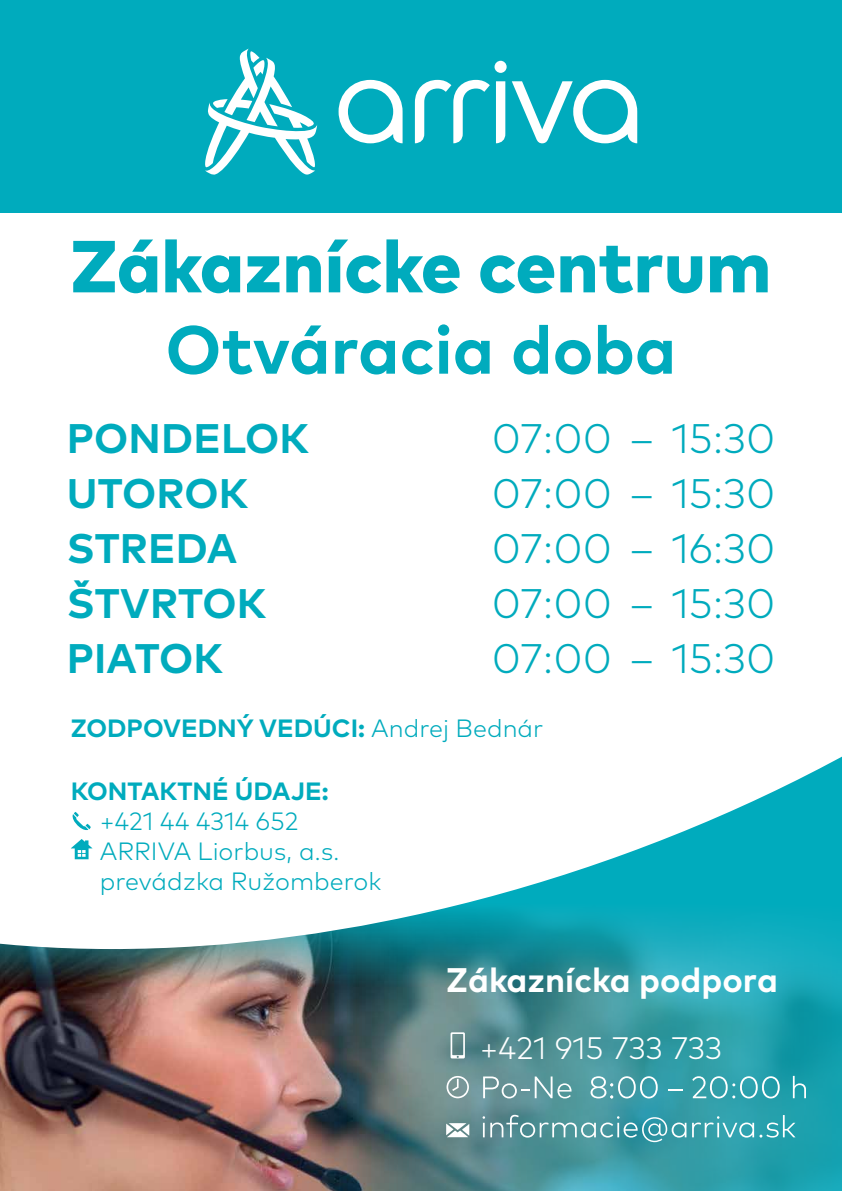
<style>
.page{position:relative;width:842px;height:1191px;background:#fff}
.page>*{position:absolute;margin:0;border:0;box-sizing:border-box;transform-origin:0 0}
.t1{font:800 73.5px "Mark Pro";color:#00abbd}
.t2{font:700 67.7px "Mark Pro";color:#00abbd}
.t3{font:300 41.3px "Mark Pro";color:#00abbd}
.t4{font:700 41.3px "Mark Pro";letter-spacing:.005em;color:#00abbd}
.t5{font:700 34.1px "Mark Pro";color:#fff}
.t6{font:300 31px "Mark Pro";color:#fff}
.t7{font:300 25px/30px "Mark Pro";color:#00abbd}
.t8{font:700 25px "Mark Pro";color:#00abbd}
.s1{font-weight:300}
</style>
<div class="page">
<img style="left:0;top:1041px;width:842px;height:150px">
<img style="left:0;top:756px;width:842px;height:285px">
<div style="left:0;top:0;width:842px;height:213px;background:#00abbd"></div>
<svg style="left:415px;top:80px;width:75px;height:63px"></svg>
<svg style="left:512px;top:80px;width:125px;height:63px"></svg>
<svg style="left:339px;top:80px;width:64px;height:63px"></svg>
<svg style="left:496px;top:81px;width:9px;height:62px"></svg>
<div style="left:494px;top:61px;width:13px;height:12px;background:#fff;border-radius:50%"></div>
<svg style="left:205px;top:49px;width:112px;height:126px"></svg>
<svg style="left:71px;top:839px;width:21px;height:20px"></svg>
<svg style="left:72px;top:812px;width:19px;height:18px"></svg>
<svg style="left:446px;top:1123px;width:23px;height:14px"></svg>
<svg style="left:451px;top:1032px;width:14px;height:26px"></svg>
<svg style="left:483px;top:1076px;width:46px;height:22px"></svg>
<svg style="left:535px;top:1076px;width:36px;height:22px"></svg>
<svg style="left:668px;top:1089px;width:15px;height:1px"></svg>
<svg style="left:692px;top:1076px;width:88px;height:22px;background:#58b3bc"></svg>
<svg style="left:793px;top:1075px;width:13px;height:23px"></svg>
<svg style="left:446px;top:1076px;width:23px;height:22px"></svg>
<svg style="left:590px;top:1076px;width:68px;height:22px"></svg>
<svg style="left:483px;top:1114px;width:312px;height:28px;background:#57a5ad"></svg>
<h1 class="t1" style="left:70px;top:210px;width:702px">Zákaznícke centrum</h1>
<h2 class="t2" style="left:165px;top:298px;width:512px">Otváracia doba</h2>
<p class="t4" style="left:67px;top:406px;width:244px">PONDELOK</p>
<p class="t3" style="left:492px;top:407px;width:285px">07:00 – 15:30</p>
<p class="t4" style="left:67px;top:462px;width:183px">UTOROK</p>
<p class="t3" style="left:492px;top:462px;width:285px">07:00 – 15:30</p>
<p class="t4" style="left:67px;top:517px;width:172px">STREDA</p>
<p class="t3" style="left:492px;top:517px;width:285px">07:00 – 16:30</p>
<p class="t4" style="left:67px;top:572px;width:201px">ŠTVRTOK</p>
<p class="t3" style="left:492px;top:572px;width:285px">07:00 – 15:30</p>
<p class="t4" style="left:67px;top:627px;width:158px">PIATOK</p>
<p class="t3" style="left:492px;top:628px;width:285px">07:00 – 15:30</p>
<p class="t8" style="left:71px;top:709px;width:474px">ZODPOVEDNÝ VEDÚCI: <span class="s1">Andrej Bednár</span></p>
<p class="t8" style="left:71px;top:772px;width:259px">KONTAKTNÉ ÚDAJE:</p>
<p class="t7" style="left:100px;top:804px;width:283px">+421 44 4314 652<br>ARRIVA Liorbus, a.s. prevádzka Ružomberok</p>
<p class="t5" style="left:446px;top:954px;width:333px">Zákaznícka podpora</p>
<p class="t6" style="left:480px;top:1025px;width:244px">+421 915 733 733</p>
</div>
